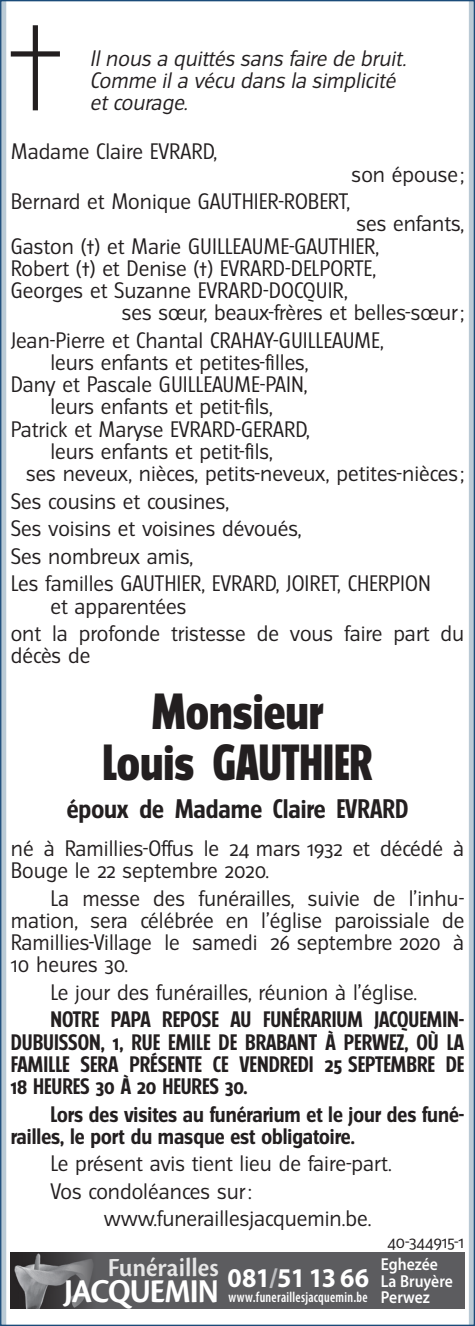
<style>
.page{position:relative;width:475px;height:1326px;background:#fff}
.page>*{position:absolute;margin:0;border:0;box-sizing:border-box;transform-origin:0 0}
.t1{font:800 45.5px/50.8px "Turmino";color:#231f20;text-align:center}
.t2{font:700 34.75px "Cronos Pro";letter-spacing:-.025em;color:#fff;scale:.91 1}
.t3{font:600 27.25px "Cronos Pro";color:#fff;scale:.95 1}
.t4{font:700 24px "Turmino";color:#231f20}
.t5{font:20px/27.5px "Turmino";color:#231f20}
.t6{font:700 20px/22.2px "Turmino";color:#231f20;text-align:justify}
.t7{font:italic 20px/22.2px "Turmino";color:#231f20}
.t8{font:600 17.25px/16px "Myriad Pro";color:#fff;scale:.9 1}
.t9{font:16px "Turmino";letter-spacing:-.01em;color:#231f20}
.t10{font:600 condensed 14.75px "Myriad Pro";letter-spacing:.02em;color:#fff;scale:.89 1}
</style>
<div class="page">
<svg style="left:0;top:0;width:6px;height:1325px;background:#95adc0"></svg>
<svg style="left:469px;top:0;width:6px;height:1325px;background:#97aec1"></svg>
<svg style="left:11px;top:25px;width:49px;height:85px"></svg>
<div style="left:11px;top:1252px;width:453px;height:56px;background:#5c5c5f"></div>
<img style="left:11px;top:1252px;width:82px;height:56px">
<p class="t7" style="left:90px;top:47px;width:322px">Il nous a quittés sans faire de bruit.<br>Comme il a vécu dans la simplicité et courage.</p>
<p class="t5" style="left:11px;top:138px;width:208px">Madame Claire EVRARD,</p>
<p class="t5" style="left:352px;top:160px;width:114px">son épouse;</p>
<p class="t5" style="left:11px;top:188px;width:341px">Bernard et Monique GAUTHIER-ROBERT,</p>
<p class="t5" style="left:356px;top:210px;width:109px">ses enfants,</p>
<p class="t5" style="left:11px;top:232px;width:370px">Gaston (†) et Marie GUILLEAUME-GAUTHIER,</p>
<p class="t5" style="left:11px;top:254px;width:367px">Robert (†) et Denise (†) EVRARD-DELPORTE,</p>
<p class="t5" style="left:11px;top:276px;width:338px">Georges et Suzanne EVRARD-DOCQUIR,</p>
<p class="t5" style="left:122px;top:299px;width:344px">ses sœur, beaux-frères et belles-sœur;</p>
<p class="t5" style="left:11px;top:326px;width:375px">Jean-Pierre et Chantal CRAHAY-GUILLEAUME,</p>
<p class="t5" style="left:50px;top:348px;width:260px">leurs enfants et petites-filles,</p>
<p class="t5" style="left:11px;top:371px;width:298px">Dany et Pascale GUILLEAUME-PAIN,</p>
<p class="t5" style="left:50px;top:393px;width:224px">leurs enfants et petit-fils,</p>
<p class="t5" style="left:11px;top:415px;width:301px">Patrick et Maryse EVRARD-GERARD,</p>
<p class="t5" style="left:50px;top:437px;width:224px">leurs enfants et petit-fils,</p>
<p class="t5" style="left:26px;top:459px;width:440px">ses neveux, nièces, petits-neveux, petites-nièces ;</p>
<p class="t5" style="left:11px;top:487px;width:421px">Ses cousins et cousines,<br>Ses voisins et voisines dévoués,<br>Ses nombreux amis,<br>Les familles GAUTHIER, EVRARD, JOIRET, CHERPION</p>
<p class="t5" style="left:11px;top:592px;width:455px;text-indent:40px">et apparentées<br>ont la profonde tristesse de vous faire part du</p>
<p class="t5" style="left:11px;top:642px;width:81px">décès de</p>
<h1 class="t1" style="left:102px;top:686px;width:272px">Monsieur<br>Louis GAUTHIER</h1>
<p class="t4" style="left:67px;top:794px;width:343px">époux de Madame Claire EVRARD</p>
<p class="t5" style="left:11px;top:837px;width:455px;line-height:22.2px">né à Ramillies-Offus le 24 mars 1932 et décédé à<br>Bouge le 22 septembre 2020.</p>
<p class="t5" style="left:11px;top:886px;width:455px;line-height:22.2px;text-align:justify;text-indent:40px">La messe des funérailles, suivie de l’inhu&shy;mation, sera célébrée en l’église paroissiale de Ramillies-Village le samedi 26 septembre 2020 à 10 heures 30.</p>
<p class="t5" style="left:50px;top:978px;width:368px">Le jour des funérailles, réunion à l’église.</p>
<p class="t6" style="left:11px;top:1008px;width:455px;text-indent:40px">NOTRE PAPA REPOSE AU FUNÉRARIUM JACQUEMIN-DUBUISSON, 1, RUE EMILE DE BRABANT À PERWEZ, OÙ LA FAMILLE SERA PRÉSENTE CE VENDREDI 25 SEPTEMBRE DE 18 HEURES 30 À 20 HEURES 30.</p>
<p class="t6" style="left:11px;top:1102px;width:455px;text-indent:40px">Lors des visites au funérarium et le jour des funé&shy;railles, le port du masque est obligatoire.</p>
<p class="t5" style="left:50px;top:1149px;width:343px">Le présent avis tient lieu de faire-part.<br>Vos condoléances sur:</p>
<p class="t5" style="left:104px;top:1204px;width:269px">www.funeraillesjacquemin.be.</p>
<p class="t9" style="left:387px;top:1231px;width:78px">40‑344915‑1</p>
<h3 class="t3" style="left:107px;top:1252px;width:119px">Funérailles</h3>
<p class="t8" style="left:381px;top:1255px;width:81px">Eghezée<br>La Bruyère<br>Perwez</p>
<h2 class="t2" style="left:64px;top:1270px;width:337px">JACQUEMIN <sup>081</sup><sup>/</sup><sup>51</sup> <sup>13</sup> <sup>66</sup></h2>
<p class="t10" style="left:228px;top:1288px;width:158px">www.funeraillesjacquemin.be</p>
</div>
